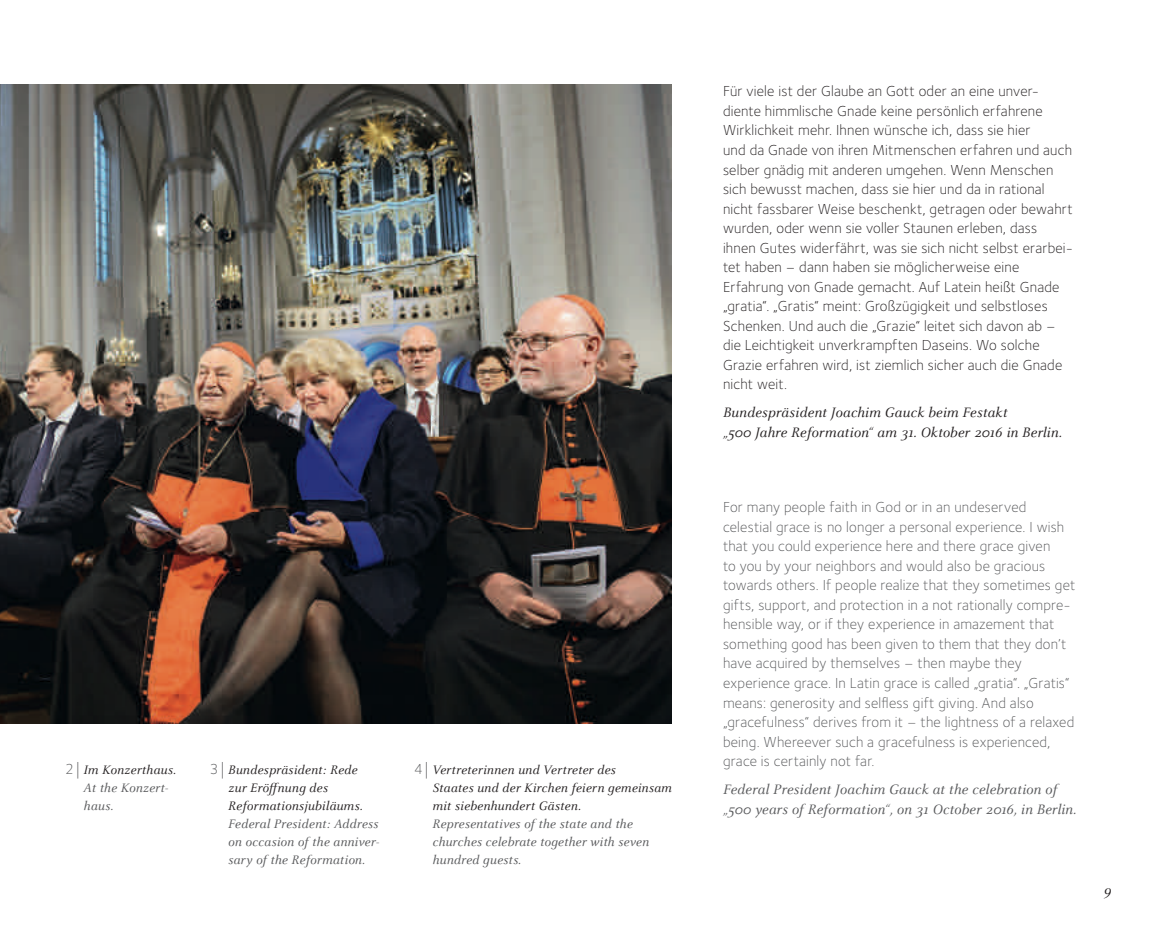
<style>
.page{position:relative;width:1153px;height:947px;background:#fff}
.page>*{position:absolute;margin:0;border:0;box-sizing:border-box;transform-origin:0 0}
.t1{font:300 15px/19.5px "Foundry Sterling";letter-spacing:.01em;color:#231f20}
.t2{font:300 15px/19.5px "Foundry Sterling";letter-spacing:.01em;color:#57585a}
.t3{font:italic 15px/19.5px "Celeste OT";letter-spacing:.005em;color:#57585a}
.t4{font:italic 15px/19.5px "Celeste OT";letter-spacing:.01em;color:#231f20}
.t5{font:italic 13.5px/18px "Celeste OT";letter-spacing:.01em;color:#57585a}
.t6{font:italic 13.5px/18px "Celeste OT";letter-spacing:.015em;color:#231f20}
.s1{font-family:"Foundry Sterling";font-weight:300;font-style:normal;font-size:15px}
.s2{font-family:"Foundry Sterling";font-weight:300;font-style:normal;font-size:21px}
.s3{color:#231f20}
.s4{font-family:"Foundry Sterling";font-weight:300;font-style:normal;font-size:15px;color:#57585a}
.s5{font-family:"Foundry Sterling";font-weight:300;font-style:normal;font-size:21px;color:#57585a}
</style>
<div class="page">
<img style="left:0;top:85px;width:672px;height:638px">
<p class="t5" style="left:84px;top:760px;width:94px;text-indent:-18px"><span class="s1">2</span><span class="s2">|</span> <span class="s3">Im Konzerthaus.<br></span>At the Konzert&shy;haus.</p>
<p class="t6" style="left:228px;top:760px;width:136px;text-indent:-18px"><span class="s4">3</span><span class="s5">|</span> Bundespräsident: Rede zur Eröffnung des<br>Reformationsjubiläums.</p>
<p class="t5" style="left:228px;top:814px;width:152px;text-align:justify">Federal President: Address on occasion of the anniver&shy;sary of the Reformation.</p>
<p class="t6" style="left:432px;top:760px;width:241px;text-indent:-18px"><span class="s4">4</span><span class="s5">|</span> Vertreterinnen und Vertreter des<br>Staates und der Kirchen feiern gemeinsam mit siebenhundert Gästen.</p>
<p class="t5" style="left:432px;top:814px;width:218px">Representatives of the state and the churches celebrate together with seven hundred guests.</p>
<p class="t1" style="left:723px;top:81px;width:351px">Für viele ist der Glaube an Gott oder an eine unver&shy;diente himmlische Gnade keine persönlich erfahrene Wirklichkeit mehr. Ihnen wünsche ich, dass sie hier<br>und da Gnade von ihren Mitmenschen erfahren und auch selber gnädig mit anderen umgehen. Wenn Menschen sich bewusst machen, dass sie hier und da in rational nicht fassbarer Weise beschenkt, getragen oder bewahrt wurden, oder wenn sie voller Staunen erleben, dass ihnen Gutes widerfährt, was sie sich nicht selbst erarbei&shy;tet haben – dann haben sie möglicherweise eine Erfahrung von Gnade gemacht. Auf Latein heißt Gnade „gratia“. „Gratis“ meint: Großzügigkeit und selbstloses Schenken. Und auch die „Grazie“ leitet sich davon ab – die Leichtigkeit unverkrampften Daseins. Wo solche Grazie erfahren wird, ist ziemlich sicher auch die Gnade nicht weit.</p>
<p class="t4" style="left:723px;top:403px;width:340px">Bundespräsident Joachim Gauck beim Festakt<br>„500 Jahre Reformation“ am 31. Oktober 2016 in Berlin.</p>
<p class="t2" style="left:723px;top:497px;width:354px">For many people faith in God or in an undeserved celestial grace is no longer a personal experience. I wish that you could experience here and there grace given<br>to you by your neighbors and would also be gracious towards others. If people realize that they sometimes get gifts, support, and protection in a not rationally compre&shy;hensible way, or if they experience in amazement that something good has been given to them that they don’t have acquired by themselves – then maybe they experience grace. In Latin grace is called „gratia“. „Gratis“ means: generosity and selfless gift giving. And also „gracefulness“ derives from it – the lightness of a relaxed being. Whereever such a gracefulness is experienced, grace is certainly not far.</p>
<p class="t3" style="left:723px;top:779px;width:355px">Federal President Joachim Gauck at the celebration of „500 years of Reformation“, on 31 October 2016, in Berlin.</p>
<p class="t4" style="left:1103px;top:880px;width:9px">9</p>
</div>
